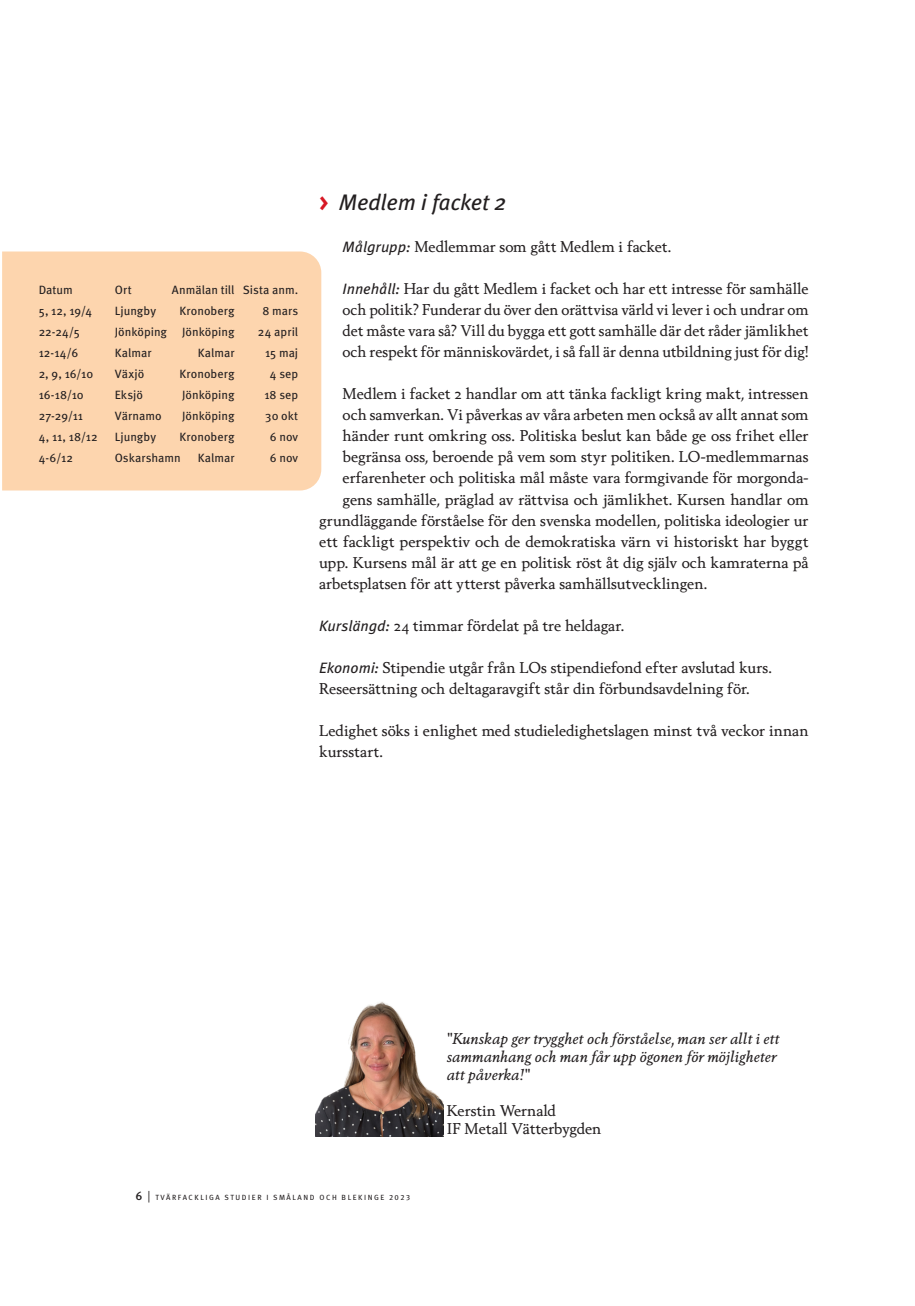
<style>
.page{position:relative;width:915px;height:1306px;background:#fff}
.page>*{position:absolute;margin:0;border:0;box-sizing:border-box;transform-origin:0 0}
.Brödingång{font:italic 22.5px "Meta Pro";letter-spacing:-.01em;color:#231f20}
.Brödingång-2{font:15px/21px "Berling Nova Text Pro";color:#231f20;text-align:justify}
.t1{font:italic 15px/18px "Berling Nova Text Pro";color:#231f20}
.Brödtext{font:15px/21px "Berling Nova Text Pro";color:#231f20}
.Fakta_-_ingång{font:12px "Meta Pro";color:#231f20}
.t2{font:7.5px "Meta Pro";letter-spacing:.21em;color:#231f20}
.s1{font-weight:700;font-style:normal;color:#d71824}
.s2{font-family:"Meta Pro";font-style:italic}
.s3{font-weight:500;font-size:12px}
.s4{font-family:"Meta Pro Norm";font-size:12px}
</style>
<div class="page">
<div style="left:2px;top:251px;width:319px;height:239px;background:#fdd5ae"></div>
<img style="left:316px;top:1002px;width:127px;height:134px">
<p class="Fakta_-_ingång" style="left:39px;top:281px;width:36px">Datum</p>
<p class="Fakta_-_ingång" style="left:115px;top:281px;width:18px">Ort</p>
<p class="Fakta_-_ingång" style="left:172px;top:281px;width:128px">Anmälan till Sista anm.</p>
<p class="Fakta_-_ingång" style="left:39px;top:302px;width:55px">5, 12, 19/4</p>
<p class="Fakta_-_ingång" style="left:115px;top:302px;width:43px">Ljungby</p>
<p class="Fakta_-_ingång" style="left:179px;top:302px;width:56px">Kronoberg</p>
<p class="Fakta_-_ingång" style="left:262px;top:302px;width:37px">8 mars</p>
<p class="Fakta_-_ingång" style="left:39px;top:323px;width:43px">22-24/5</p>
<p class="Fakta_-_ingång" style="left:115px;top:323px;width:121px">Jönköping Jönköping</p>
<p class="Fakta_-_ingång" style="left:258px;top:323px;width:42px">24 april</p>
<p class="Fakta_-_ingång" style="left:39px;top:344px;width:41px">12-14/6</p>
<p class="Fakta_-_ingång" style="left:115px;top:344px;width:38px">Kalmar</p>
<p class="Fakta_-_ingång" style="left:198px;top:344px;width:38px">Kalmar</p>
<p class="Fakta_-_ingång" style="left:265px;top:344px;width:35px">15 maj</p>
<p class="Fakta_-_ingång" style="left:39px;top:365px;width:56px">2, 9, 16/10</p>
<p class="Fakta_-_ingång" style="left:115px;top:365px;width:31px">Växjö</p>
<p class="Fakta_-_ingång" style="left:179px;top:365px;width:56px">Kronoberg</p>
<p class="Fakta_-_ingång" style="left:270px;top:365px;width:30px">4 sep</p>
<p class="Fakta_-_ingång" style="left:39px;top:386px;width:65px">16-18/10 E</p>
<p class="Fakta_-_ingång" style="left:121px;top:386px;width:24px">ksjö</p>
<p class="Fakta_-_ingång" style="left:182px;top:386px;width:54px">Jönköping</p>
<p class="Fakta_-_ingång" style="left:264px;top:386px;width:35px">18 sep</p>
<p class="Fakta_-_ingång" style="left:39px;top:407px;width:46px">27-29/11</p>
<p class="Fakta_-_ingång" style="left:115px;top:407px;width:48px">Värnamo</p>
<p class="Fakta_-_ingång" style="left:182px;top:407px;width:54px">Jönköping</p>
<p class="Fakta_-_ingång" style="left:265px;top:407px;width:34px">30 okt</p>
<p class="Fakta_-_ingång" style="left:39px;top:428px;width:60px">4, 11, 18/12</p>
<p class="Fakta_-_ingång" style="left:115px;top:428px;width:43px">Ljungby</p>
<p class="Fakta_-_ingång" style="left:179px;top:428px;width:56px">Kronoberg</p>
<p class="Fakta_-_ingång" style="left:270px;top:428px;width:30px">6 nov</p>
<p class="Fakta_-_ingång" style="left:39px;top:449px;width:36px">4-6/12</p>
<p class="Fakta_-_ingång" style="left:115px;top:449px;width:68px">Oskarshamn</p>
<p class="Fakta_-_ingång" style="left:198px;top:449px;width:38px">Kalmar</p>
<p class="Fakta_-_ingång" style="left:270px;top:449px;width:30px">6 nov</p>
<p class="Brödingång" style="left:319px;top:185px;width:189px"><span class="s1">&gt;</span> Medlem i facket 2</p>
<p class="Brödingång-2" style="left:342px;top:236px;width:330px"><span class="s2">Målgrupp:</span> Medlemmar som gått Medlem i facket.</p>
<p class="Brödingång-2" style="left:342px;top:278px;width:467px"><span class="s2">Innehåll:</span> Har du gått Medlem i facket och har ett intresse för samhälle och politik? Funderar du över den orättvisa värld vi lever i och undrar om det måste vara så? Vill du bygga ett gott samhälle där det råder jämlikhet och respekt för människovärdet, i så fall är denna utbildning just för dig!</p>
<p class="Brödingång-2" style="left:342px;top:383px;width:467px">Medlem i facket 2 handlar om att tänka fackligt kring makt, intressen</p>
<p class="Brödingång-2" style="left:342px;top:404px;width:467px">och samverkan. Vi påverkas av våra arbeten men också av allt annat som</p>
<p class="Brödingång-2" style="left:342px;top:425px;width:467px">händer runt omkring oss. Politiska beslut kan både ge oss frihet eller</p>
<p class="Brödingång-2" style="left:342px;top:446px;width:467px">begränsa oss, beroende på vem som styr politiken. LO-medlemmarnas</p>
<p class="Brödingång-2" style="left:342px;top:467px;width:467px">erfarenheter och politiska mål måste vara formgivande för morgonda-</p>
<p class="Brödingång-2" style="left:342px;top:488px;width:467px">gens samhälle, präglad av rättvisa och jämlikhet. Kursen handlar om</p>
<p class="Brödingång-2" style="left:319px;top:509px;width:490px">grundläggande förståelse för den svenska modellen, politiska ideologier ur</p>
<p class="Brödingång-2" style="left:319px;top:530px;width:490px">ett fackligt perspektiv och de demokratiska värn vi historiskt har byggt</p>
<p class="Brödingång-2" style="left:319px;top:551px;width:490px">upp. Kursens mål är att ge en politisk röst åt dig själv och kamraterna på</p>
<p class="Brödingång-2" style="left:319px;top:572px;width:389px">arbetsplatsen för att ytterst påverka samhällsutvecklingen.</p>
<p class="Brödingång-2" style="left:319px;top:614px;width:306px"><span class="s2">Kurslängd:</span> 24 timmar fördelat på tre heldagar.</p>
<p class="Brödingång-2" style="left:319px;top:656px;width:454px"><span class="s2">Ekonomi:</span> Stipendie utgår från LOs stipendiefond efter avslutad kurs.</p>
<p class="Brödingång-2" style="left:319px;top:677px;width:432px">Reseersättning och deltagaravgift står din förbundsavdelning för.</p>
<p class="Brödtext" style="left:319px;top:719px;width:490px">Ledighet söks i enlighet med studieledighetslagen minst två veckor innan kursstart.</p>
<p class="t1" style="left:446px;top:1029px;width:334px">"Kunskap ger trygghet och förståelse, man ser allt i ett sammanhang och man får upp ögonen för möjligheter att påverka!"</p>
<p class="Brödingång-2" style="left:446px;top:1099px;width:110px">Kerstin Wernald</p>
<p class="Brödingång-2" style="left:446px;top:1117px;width:156px">IF Metall Vätterbygden</p>
<p class="t2" style="left:135px;top:1191px;width:239px"><span class="s3">6</span> <span class="s4">|</span> TVÄRFACKLIG A STUDIE R I SMÅLAN D OCH BLE KINGE</p>
<p class="t2" style="left:389px;top:1191px;width:22px">2023</p>
</div>
